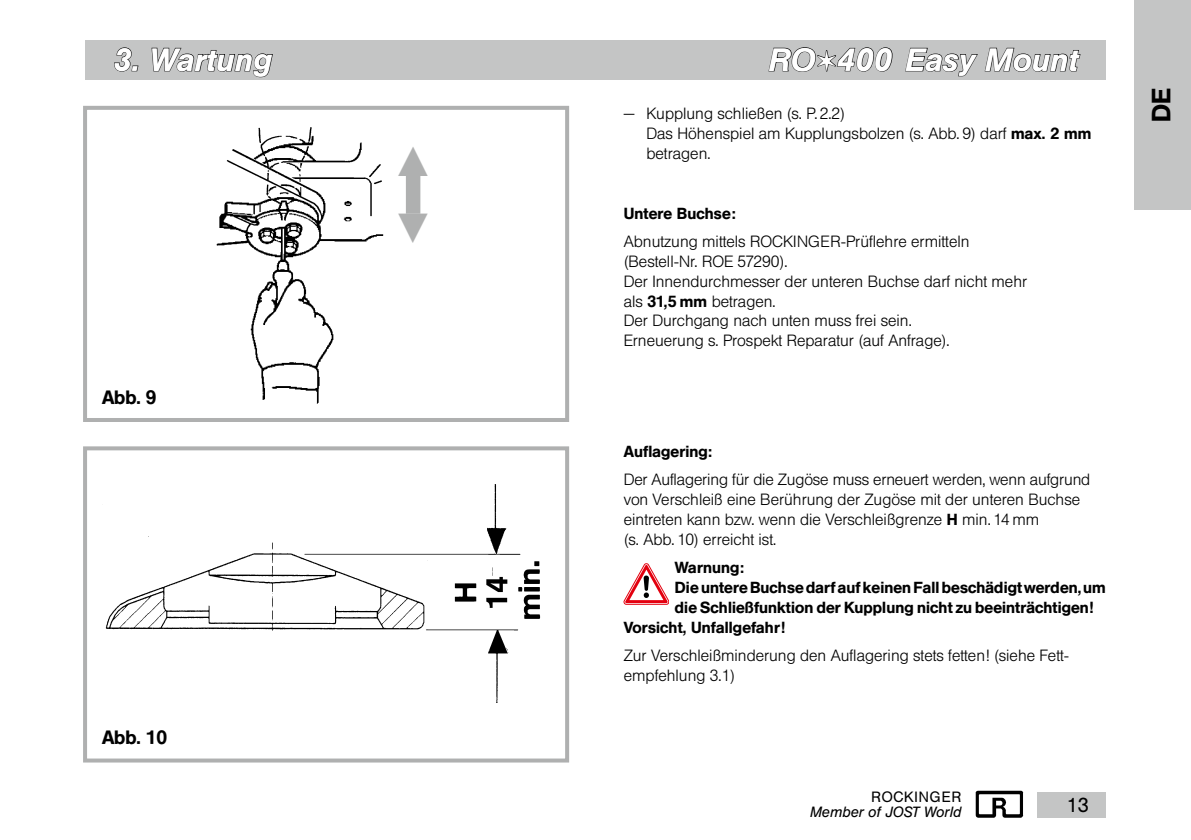
<style>
.page{position:relative;width:1191px;height:840px;background:#fff}
.page>*{position:absolute;margin:0;border:0;box-sizing:border-box;transform-origin:0 0}
.t1{font:40.8px/67px "AK11 Figures Mathematic";color:#afb0b0}
.t2{font:italic 500 32px "HE10";letter-spacing:.025em;color:#fff}
.t3{font:500 26.4px "HE10";color:#000}
.t4{font:20px "HE10";color:#000}
.t5{font:500 19.2px "HE10";color:#000}
.t6{font:300 16px/19.8px "HE10";letter-spacing:.015em;color:#000}
.t7{font:500 16px "HE10";letter-spacing:.015em;color:#000}
.t8{font:italic 14.8px "HE10";letter-spacing:.015em;color:#000}
.t9{font:14.8px "HE10";letter-spacing:.05em;color:#000}
.s1{font-family:"ZA15 No 100";font-weight:400;font-style:normal;font-size:24px}
.s2{font-weight:500}
</style>
<div class="page">
<div style="left:1037px;top:791px;width:69px;height:25px;background:#c4c5c5"></div>
<img style="left:975px;top:790px;width:49px;height:27px">
<div style="left:1134px;top:0;width:57px;height:210px;background:#c4c5c5"></div>
<div style="left:83px;top:106px;width:486px;height:316px;border:4px solid #afb0b0"></div>
<img style="left:105px;top:484px;width:436px;height:217px">
<div style="left:83px;top:446px;width:486px;height:316px;border:4px solid #afb0b0"></div>
<div style="left:406px;top:170px;width:14px;height:43px;background:#afb0b0"></div>
<img style="left:216px;top:127px;width:168px;height:277px">
<svg style="left:624px;top:563px;width:45px;height:41px"></svg>
<div style="left:85px;top:40px;width:1021px;height:39px;background:#c4c5c5"></div>
<svg style="left:114px;top:47px;width:25px;height:25px"></svg>
<svg style="left:151px;top:47px;width:122px;height:33px"></svg>
<svg style="left:768px;top:47px;width:125px;height:33px"></svg>
<svg style="left:904px;top:47px;width:74px;height:33px"></svg>
<svg style="left:984px;top:47px;width:97px;height:33px"></svg>
<h2 class="t2" style="left:113px;top:41px;width:159px">3. Wartung</h2>
<h2 class="t2" style="left:768px;top:41px;width:311px">RO<span class="s1">i</span>400 Easy Mount</h2>
<p class="t5" style="left:102px;top:385px;width:56px">Abb. 9</p>
<p class="t5" style="left:102px;top:725px;width:67px">Abb. 10</p>
<h1 class="t1" style="left:398px;top:129px;width:30px">v b</h1>
<p class="t6" style="left:624px;top:104px;width:222px">— Kupplung schließen (s. P. 2.2)</p>
<p class="t6" style="left:646px;top:123px;width:446px">Das Höhenspiel am Kupplungsbolzen (s. Abb. 9) darf <span class="s2">max. 2 mm </span>betragen.</p>
<p class="t7" style="left:624px;top:203px;width:113px">Untere Buchse:</p>
<p class="t6" style="left:624px;top:231px;width:404px">Abnutzung mittels ROCKINGER-Prüflehre ermitteln (Bestell-Nr. ROE 57290).<br>Der Innendurchmesser der unteren Buchse darf nicht mehr als <span class="s2">31,5 mm</span> betragen.<br>Der Durchgang nach unten muss frei sein.<br>Erneuerung s. Prospekt Reparatur (auf Anfrage).</p>
<p class="t7" style="left:624px;top:441px;width:90px">Auflagering:</p>
<p class="t6" style="left:624px;top:469px;width:468px">Der Auflagering für die Zugöse muss erneuert werden, wenn aufgrund von Verschleiß eine Berührung der Zugöse mit der unteren Buchse eintreten kann bzw. wenn die Verschleißgrenze <span class="s2">H</span> min. 14 mm<br>(s. Abb. 10) erreicht ist.</p>
<p class="t7" style="left:675px;top:557px;width:71px">Warnung:</p>
<p class="t7" style="left:675px;top:577px;width:432px">Die untereBuchse darf auf keinen Fall beschädigtwerden,um</p>
<p class="t7" style="left:675px;top:597px;width:420px">die Schließfunktion der Kupplung nicht zu beeinträchtigen!</p>
<p class="t7" style="left:624px;top:617px;width:163px">Vorsicht, Unfallgefahr!</p>
<p class="t6" style="left:624px;top:645px;width:446px">Zur Verschleißminderung den Auflagering stets fetten! (siehe Fett&shy;empfehlung 3.1)</p>
<p class="t9" style="left:871px;top:788px;width:91px">ROCKINGER</p>
<p class="t8" style="left:810px;top:803px;width:153px">Member of JOST World</p>
<p class="t4" style="left:1066px;top:792px;width:24px">13</p>
<h3 class="t3" style="left:1145px;top:122px;width:35px;rotate:-90deg">DE</h3>
</div>
